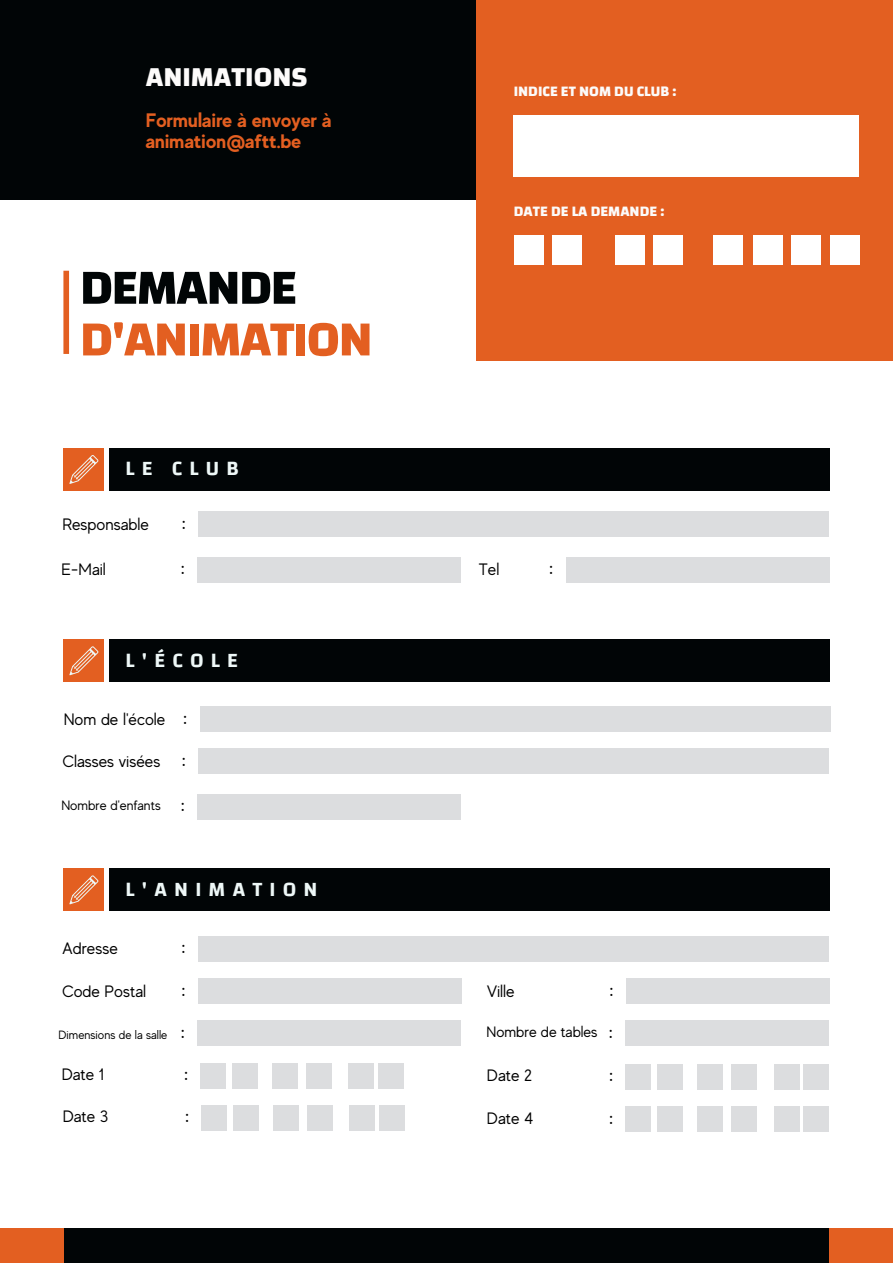
<style>
.page{position:relative;width:893px;height:1264px;background:#fff}
.page>*{position:absolute;margin:0;border:0;box-sizing:border-box;transform-origin:0 0}
.t1{font:700 51px "Changa";letter-spacing:-.03em;color:#e35f21}
.t2{font:700 51px "Changa";letter-spacing:-.03em;color:#010506}
.t3{font:700 28.5px "Changa";color:#fcfbfa}
.t4{font:600 21px "Changa";letter-spacing:.34em;color:#eef8f7}
.t5{font:700 19.5px "MADE Evolve Sans";color:#e35f21}
.t6{font:16.5px "MADE Evolve Sans";color:#000}
.t7{font:700 15px "Changa";color:#fcfbfa}
.t8{font:500 15px "Montserrat";color:#000}
.t9{font:15px "MADE Evolve Sans";color:#000}
.t10{font:13.5px "MADE Evolve Sans";color:#000}
.t11{font:12px "MADE Evolve Sans";color:#000}
</style>
<div class="page">
<div style="left:0;top:0;width:480px;height:200px;background:#010506"></div>
<div style="left:476px;top:0;width:416px;height:361px;background:#e35f21"></div>
<div style="left:513px;top:115px;width:346px;height:61px;background:#fff"></div>
<div style="left:513px;top:235px;width:30px;height:30px;background:#fff"></div>
<div style="left:552px;top:235px;width:30px;height:30px;background:#fff"></div>
<div style="left:614px;top:235px;width:30px;height:30px;background:#fff"></div>
<div style="left:653px;top:235px;width:30px;height:30px;background:#fff"></div>
<div style="left:713px;top:235px;width:30px;height:30px;background:#fff"></div>
<div style="left:753px;top:235px;width:29px;height:30px;background:#fff"></div>
<div style="left:791px;top:235px;width:29px;height:30px;background:#fff"></div>
<div style="left:829px;top:235px;width:30px;height:30px;background:#fff"></div>
<div style="left:64px;top:1227px;width:765px;height:35px;background:#010506"></div>
<div style="left:0;top:1227px;width:64px;height:35px;background:#e35f21"></div>
<div style="left:829px;top:1227px;width:63px;height:35px;background:#e35f21"></div>
<div style="left:198px;top:511px;width:631px;height:25px;background:#dcdddf"></div>
<div style="left:197px;top:557px;width:264px;height:25px;background:#dcdddf"></div>
<div style="left:63px;top:271px;width:6px;height:83px;background:#e35f21"></div>
<div style="left:63px;top:448px;width:41px;height:42px;background:#e35f21"></div>
<div style="left:109px;top:448px;width:720px;height:42px;background:#010506"></div>
<svg style="left:69px;top:455px;width:30px;height:29px"></svg>
<div style="left:565px;top:557px;width:264px;height:25px;background:#dcdddf"></div>
<div style="left:198px;top:748px;width:631px;height:25px;background:#dcdddf"></div>
<div style="left:197px;top:794px;width:264px;height:25px;background:#dcdddf"></div>
<div style="left:63px;top:639px;width:41px;height:43px;background:#e35f21"></div>
<div style="left:109px;top:639px;width:720px;height:43px;background:#010506"></div>
<svg style="left:69px;top:646px;width:30px;height:29px"></svg>
<div style="left:63px;top:868px;width:41px;height:43px;background:#e35f21"></div>
<div style="left:109px;top:868px;width:720px;height:43px;background:#010506"></div>
<svg style="left:69px;top:875px;width:30px;height:29px"></svg>
<div style="left:198px;top:936px;width:631px;height:25px;background:#dcdddf"></div>
<div style="left:198px;top:978px;width:263px;height:25px;background:#dcdddf"></div>
<div style="left:626px;top:978px;width:203px;height:25px;background:#dcdddf"></div>
<div style="left:200px;top:1062px;width:26px;height:26px;background:#dcdddf"></div>
<div style="left:232px;top:1062px;width:26px;height:26px;background:#dcdddf"></div>
<div style="left:272px;top:1062px;width:25px;height:26px;background:#dcdddf"></div>
<div style="left:306px;top:1062px;width:25px;height:26px;background:#dcdddf"></div>
<div style="left:378px;top:1062px;width:25px;height:26px;background:#dcdddf"></div>
<div style="left:349px;top:1062px;width:25px;height:26px;background:#dcdddf"></div>
<div style="left:625px;top:1064px;width:25px;height:25px;background:#dcdddf"></div>
<div style="left:657px;top:1064px;width:25px;height:25px;background:#dcdddf"></div>
<div style="left:697px;top:1064px;width:25px;height:25px;background:#dcdddf"></div>
<div style="left:731px;top:1064px;width:25px;height:25px;background:#dcdddf"></div>
<div style="left:803px;top:1064px;width:25px;height:25px;background:#dcdddf"></div>
<div style="left:774px;top:1064px;width:25px;height:25px;background:#dcdddf"></div>
<div style="left:201px;top:1105px;width:26px;height:25px;background:#dcdddf"></div>
<div style="left:233px;top:1105px;width:26px;height:25px;background:#dcdddf"></div>
<div style="left:273px;top:1105px;width:25px;height:25px;background:#dcdddf"></div>
<div style="left:307px;top:1105px;width:25px;height:25px;background:#dcdddf"></div>
<div style="left:379px;top:1105px;width:25px;height:25px;background:#dcdddf"></div>
<div style="left:350px;top:1105px;width:25px;height:25px;background:#dcdddf"></div>
<div style="left:625px;top:1106px;width:25px;height:25px;background:#dcdddf"></div>
<div style="left:657px;top:1106px;width:25px;height:25px;background:#dcdddf"></div>
<div style="left:697px;top:1106px;width:25px;height:25px;background:#dcdddf"></div>
<div style="left:731px;top:1106px;width:25px;height:25px;background:#dcdddf"></div>
<div style="left:803px;top:1106px;width:25px;height:25px;background:#dcdddf"></div>
<div style="left:774px;top:1106px;width:25px;height:25px;background:#dcdddf"></div>
<div style="left:200px;top:706px;width:630px;height:25px;background:#dcdddf"></div>
<div style="left:197px;top:1020px;width:263px;height:26px;background:#dcdddf"></div>
<div style="left:625px;top:1020px;width:203px;height:26px;background:#dcdddf"></div>
<p class="t3" style="left:146px;top:60px;width:163px">ANIMATIONS</p>
<p class="t5" style="left:146px;top:109px;width:187px">Formulaire à envoyer à</p>
<p class="t5" style="left:146px;top:130px;width:157px">animation@aftt.be</p>
<p class="t2" style="left:80px;top:256px;width:218px">DEMANDE</p>
<p class="t1" style="left:80px;top:308px;width:294px">D'ANIMATION</p>
<p class="t4" style="left:126px;top:456px;width:115px">LE CLUB</p>
<p class="t7" style="left:513px;top:82px;width:164px">INDICE ET NOM DU CLUB :</p>
<p class="t7" style="left:513px;top:202px;width:152px">DATE DE LA DEMANDE :</p>
<p class="t6" style="left:62px;top:515px;width:88px">Responsable</p>
<p class="t6" style="left:61px;top:560px;width:46px">E-Mail</p>
<p class="t8" style="left:182px;top:514px;width:5px">:</p>
<p class="t8" style="left:181px;top:559px;width:5px">:</p>
<p class="t6" style="left:479px;top:560px;width:22px">Tel</p>
<p class="t8" style="left:549px;top:559px;width:5px">:</p>
<p class="t4" style="left:126px;top:647px;width:114px">L'ÉCOLE</p>
<p class="t6" style="left:64px;top:709px;width:103px">Nom de l'école</p>
<p class="t8" style="left:183px;top:709px;width:5px">:</p>
<p class="t6" style="left:62px;top:752px;width:99px">Classes visées</p>
<p class="t10" style="left:61px;top:798px;width:101px">Nombre d'enfants</p>
<p class="t8" style="left:182px;top:751px;width:5px">:</p>
<p class="t8" style="left:181px;top:796px;width:5px">:</p>
<p class="t4" style="left:126px;top:876px;width:193px">L'ANIMATION</p>
<p class="t6" style="left:62px;top:939px;width:57px">Adresse</p>
<p class="t6" style="left:62px;top:982px;width:86px">Code Postal</p>
<p class="t6" style="left:487px;top:982px;width:29px">Ville</p>
<p class="t8" style="left:182px;top:938px;width:5px">:</p>
<p class="t8" style="left:182px;top:981px;width:5px">:</p>
<p class="t8" style="left:609px;top:981px;width:5px">:</p>
<p class="t11" style="left:58px;top:1028px;width:110px">Dimensions de la salle</p>
<p class="t8" style="left:181px;top:1023px;width:5px">:</p>
<p class="t9" style="left:486px;top:1023px;width:113px">Nombre de tables</p>
<p class="t8" style="left:609px;top:1023px;width:5px">:</p>
<p class="t6" style="left:62px;top:1065px;width:44px">Date 1</p>
<p class="t8" style="left:184px;top:1065px;width:5px">:</p>
<p class="t6" style="left:487px;top:1066px;width:47px">Date 2</p>
<p class="t8" style="left:609px;top:1066px;width:5px">:</p>
<p class="t6" style="left:63px;top:1107px;width:47px">Date 3</p>
<p class="t8" style="left:185px;top:1107px;width:5px">:</p>
<p class="t6" style="left:487px;top:1108px;width:48px">Date 4</p>
<p class="t8" style="left:609px;top:1108px;width:5px">:</p>
</div>
